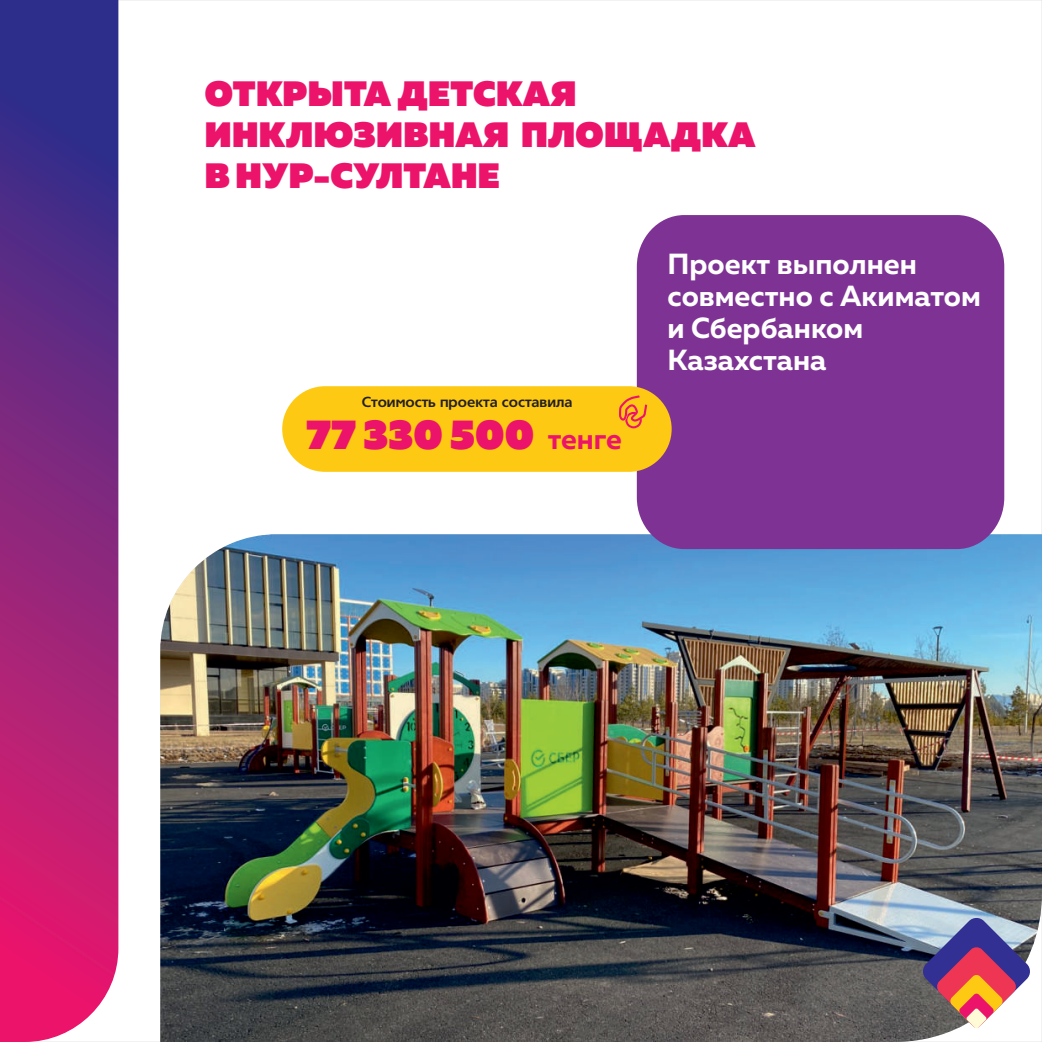
<style>
.page{position:relative;width:1042px;height:1042px;background:#fff}
.page>*{position:absolute;margin:0;border:0;box-sizing:border-box;transform-origin:0 0}
.t1{font:800 41.82px "Muller";color:#ec136b}
.t2{font:800 35.18px/40.6px "Muller";letter-spacing:.01em;color:#ec136b}
.t3{font:700 29.05px/32px "Muller";color:#fff}
.t4{font:700 14.35px "Tornado Cyr";color:#231f20}
.s1{font-weight:700;font-size:28.7px}
</style>
<div class="page">
<div style="left:0;top:0;width:1042px;height:1042px;background:#fff;border:1px solid #e6e7e9"></div>
<img style="left:160px;top:534px;width:882px;height:508px">
<svg style="left:0;top:0;width:118px;height:1042px"></svg>
<svg style="left:922px;top:917px;width:109px;height:111px"></svg>
<div style="left:637px;top:215px;width:367px;height:334px;background:#7e3394;border-radius:49px"></div>
<div style="left:282px;top:386px;width:389px;height:86px;background:#fec913;border-radius:43px"></div>
<svg style="left:619px;top:395px;width:28px;height:33px"></svg>
<p class="t2" style="left:205px;top:76px;width:552px">ОТКРЫТА ДЕТСКАЯ<br>ИНКЛЮЗИВНАЯ ПЛОЩАДКА<br>В НУР-СУЛТАНЕ</p>
<p class="t4" style="left:362px;top:397px;width:212px">Стоимость проекта составила</p>
<h1 class="t1" style="left:306px;top:416px;width:317px">77 330 500 <span class="s1">тенге</span></h1>
<p class="t3" style="left:667px;top:250px;width:315px">Проект выполнен совместно с Акиматом и Сбербанком<br>Казахстана</p>
</div>
